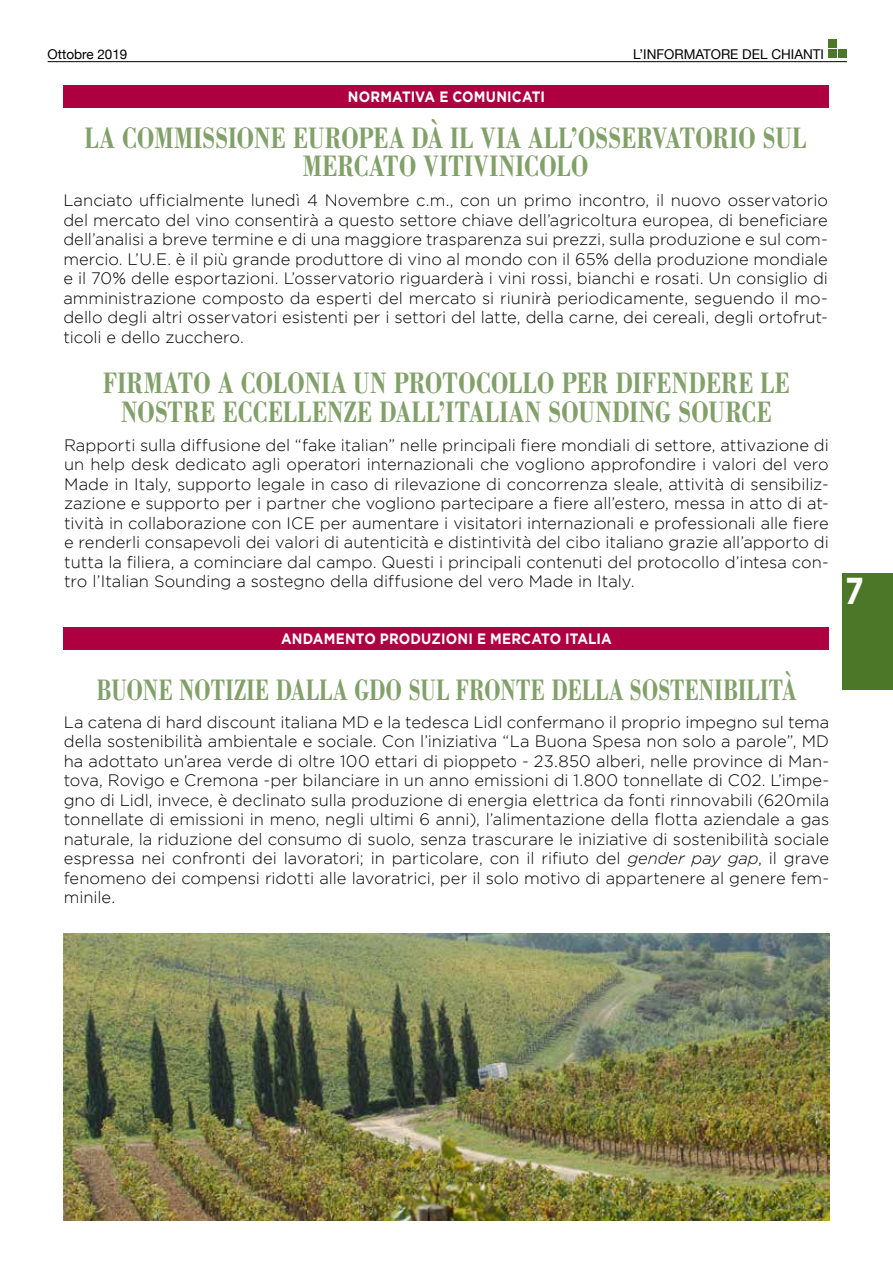
<style>
.page{position:relative;width:893px;height:1263px;background:#fff}
.page>*{position:absolute;margin:0;border:0;box-sizing:border-box;transform-origin:0 0}
.t1{font:700 37.5px "Gotham";color:#fff;scale:.8 1}
.t2{font:700 30.6px/28.8px "Bodoni";letter-spacing:.005em;color:#82a069;text-align:center;scale:.75 1}
.t3{font:700 30.6px "Bodoni";letter-spacing:.005em;color:#82a069;scale:.7 1}
.t4{font:300 16.5px/19.5px "Gotham";color:#000;text-align:justify}
.t5{font:700 15px "Gotham";letter-spacing:.01em;color:#fff;scale:.9 1}
.t6{font:13.5px "Helvetica Neue";color:#000}
.s1{font-style:italic}
</style>
<div class="page">
<div style="left:828px;top:39px;width:9px;height:9px;background:#4c7729"></div>
<div style="left:828px;top:49px;width:9px;height:9px;background:#4c7729"></div>
<div style="left:838px;top:49px;width:9px;height:9px;background:#4c7729"></div>
<hr style="left:48px;top:61px;width:799px;height:1px;background:#000">
<div style="left:842px;top:573px;width:51px;height:117px;background:#4c7729"></div>
<div style="left:64px;top:85px;width:765px;height:23px;background:#ae0040"></div>
<div style="left:64px;top:627px;width:765px;height:23px;background:#ae0040"></div>
<img style="left:63px;top:933px;width:766px;height:287px">
<p class="t6" style="left:48px;top:44px;width:81px">Ottobre 2019</p>
<p class="t6" style="left:633px;top:44px;width:193px">L’INFORMATORE DEL CHIANTI</p>
<p class="t5" style="left:348px;top:88px;width:220px">NORMATIVA E COMUNICATI</p>
<h2 class="t2" style="left:85px;top:122px;width:964px">LA COMMISSIONE EUROPEA DÀ IL VIA ALL’OSSERVATORIO SUL<br>MERCATO VITIVINICOLO</h2>
<p class="t4" style="left:63px;top:190px;width:766px">Lanciato ufficialmente lunedì 4 Novembre c.m., con un primo incontro, il nuovo osservatorio del mercato del vino consentirà a questo settore chiave dell’agricoltura europea, di beneficiare dell’analisi a breve termine e di una maggiore trasparenza sui prezzi, sulla produzione e sul com&shy;mercio. L’U.E. è il più grande produttore di vino al mondo con il 65% della produzione mondiale e il 70% delle esportazioni. L’osservatorio riguarderà i vini rossi, bianchi e rosati. Un consiglio di amministrazione composto da esperti del mercato si riunirà periodicamente, seguendo il mo&shy;dello degli altri osservatori esistenti per i settori del latte, della carne, dei cereali, degli ortofrut&shy;ticoli e dello zucchero.</p>
<h2 class="t2" style="left:103px;top:368px;width:917px">FIRMATO A COLONIA UN PROTOCOLLO PER DIFENDERE LE<br>NOSTRE ECCELLENZE DALL’ITALIAN SOUNDING SOURCE</h2>
<p class="t4" style="left:64px;top:435px;width:766px">Rapporti sulla diffusione del “fake italian” nelle principali fiere mondiali di settore, attivazione di un help desk dedicato agli operatori internazionali che vogliono approfondire i valori del vero Made in Italy, supporto legale in caso di rilevazione di concorrenza sleale, attività di sensibiliz&shy;zazione e supporto per i partner che vogliono partecipare a fiere all’estero, messa in atto di at&shy;tività in collaborazione con ICE per aumentare i visitatori internazionali e professionali alle fiere e renderli consapevoli dei valori di autenticità e distintività del cibo italiano grazie all’apporto di tutta la filiera, a cominciare dal campo. Questi i principali contenuti del protocollo d’intesa con&shy;tro l’Italian Sounding a sostegno della diffusione del vero Made in Italy.</p>
<p class="t5" style="left:281px;top:630px;width:369px">ANDAMENTO PRODUZIONI E MERCATO ITALIA</p>
<h2 class="t3" style="left:97px;top:671px;width:1001px">BUONE NOTIZIE DALLA GDO SUL FRONTE DELLA SOSTENIBILITÀ</h2>
<p class="t4" style="left:64px;top:712px;width:767px">La catena di hard discount italiana MD e la tedesca Lidl confermano il proprio impegno sul tema della sostenibilità ambientale e sociale. Con l’iniziativa “La Buona Spesa non solo a parole”, MD ha adottato un’area verde di oltre 100 ettari di pioppeto - 23.850 alberi, nelle province di Man&shy;tova, Rovigo e Cremona -per bilanciare in un anno emissioni di 1.800 tonnellate di C02. L’impe&shy;gno di Lidl, invece, è declinato sulla produzione di energia elettrica da fonti rinnovabili (620mila tonnellate di emissioni in meno, negli ultimi 6 anni), l’alimentazione della flotta aziendale a gas naturale, la riduzione del consumo di suolo, senza trascurare le iniziative di sostenibilità sociale espressa nei confronti dei lavoratori; in particolare, con il rifiuto del <span class="s1">gender pay gap</span>, il grave fenomeno dei compensi ridotti alle lavoratrici, per il solo motivo di appartenere al genere fem&shy;minile.</p>
<h1 class="t1" style="left:845px;top:569px;width:25px">7</h1>
</div>
